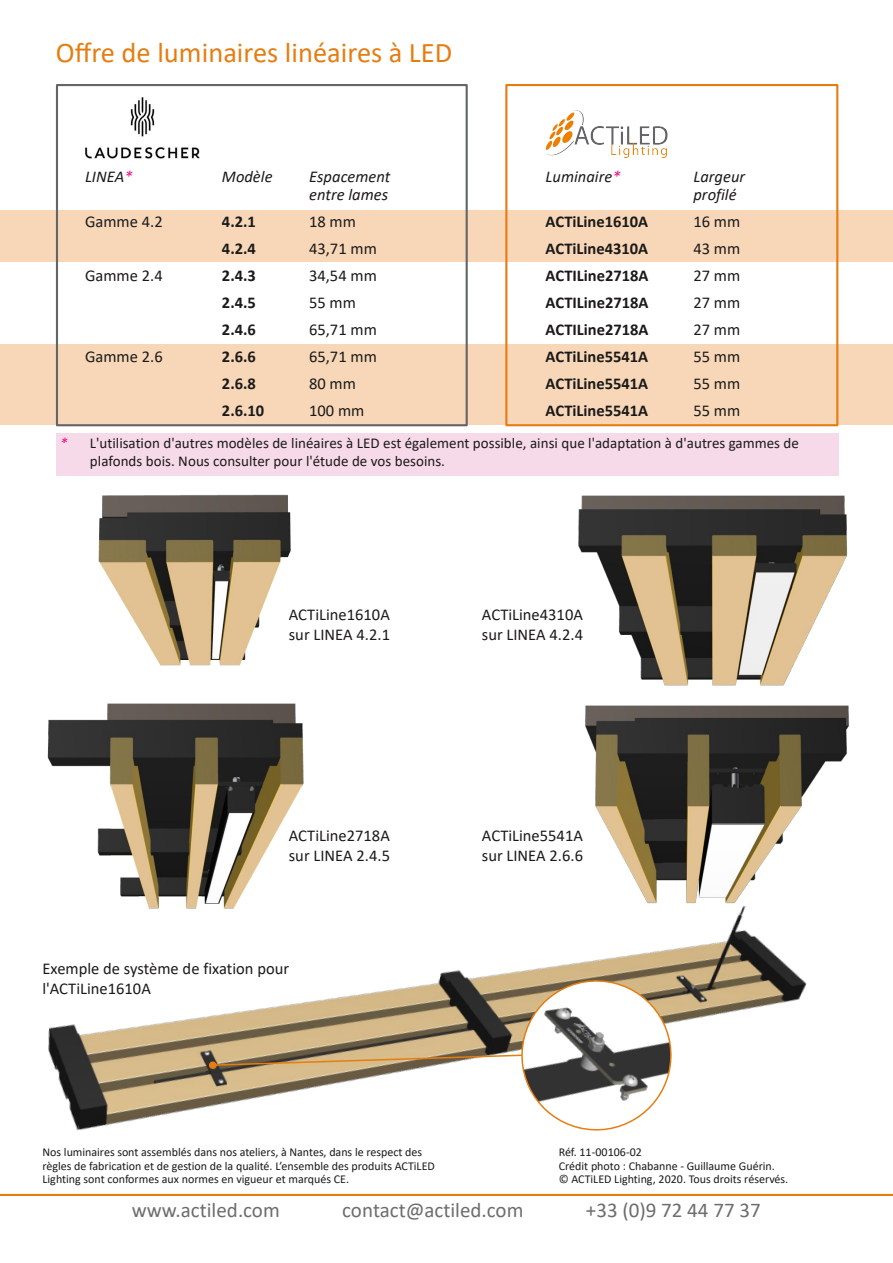
<style>
.page{position:relative;width:893px;height:1263px;background:#fff}
.page>*{position:absolute;margin:0;border:0;box-sizing:border-box;transform-origin:0 0}
.t1{font:28.5px "Calibri";color:#e57d11}
.t2{font:21px "Calibri";color:#6e6d6d}
.t3{font:16.5px/20.1px "Calibri";color:#1b1a19}
.t4{font:700 16.5px "Calibri";letter-spacing:.005em;color:#1b1a19}
.t5{font:italic 16.5px "Calibri";letter-spacing:.005em;color:#1b1a19}
.t6{font:15px/18px "Calibri";color:#1b1a19}
.t7{font:12px/13.5px "Calibri";color:#1b1a19}
.s1{color:#e61583}
.s2{font-style:italic;color:#e61583}
</style>
<div class="page">
<img style="left:17px;top:906px;width:816px;height:288px">
<img style="left:86px;top:97px;width:113px;height:62px">
<img style="left:585px;top:705px;width:265px;height:199px">
<div style="left:0;top:210px;width:893px;height:51px;background:#f7d7b8"></div>
<div style="left:0;top:344px;width:893px;height:81px;background:#f7d7b8"></div>
<hr style="left:0;top:1194px;width:893px;height:2px;background:#e57d11">
<img style="left:98px;top:494px;width:193px;height:172px">
<img style="left:578px;top:495px;width:270px;height:191px">
<img style="left:38px;top:703px;width:286px;height:213px">
<div style="left:56px;top:84px;width:412px;height:342px;border:2px solid #646567"></div>
<img style="left:545px;top:111px;width:123px;height:46px">
<div style="left:505px;top:84px;width:333px;height:342px;border:2px solid #e57d11"></div>
<svg style="left:211px;top:963px;width:477px;height:184px"></svg>
<div style="left:56px;top:434px;width:782px;height:42px;background:#f7dae9"></div>
<h1 class="t1" style="left:56px;top:41px;width:398px">Offre de luminaires linéaires à LED</h1>
<h3 class="t5" style="left:85px;top:169px;width:49px">LINEA<span class="s1">*</span></h3>
<h3 class="t5" style="left:222px;top:169px;width:52px">Modèle</h3>
<h3 class="t5" style="left:309px;top:169px;width:83px">Espacement</h3>
<h3 class="t5" style="left:546px;top:169px;width:76px">Luminaire<span class="s1">*</span></h3>
<h3 class="t5" style="left:693px;top:169px;width:53px">Largeur</h3>
<h3 class="t5" style="left:309px;top:187px;width:81px">entre lames</h3>
<h3 class="t5" style="left:693px;top:187px;width:45px">profilé</h3>
<h3 class="t3" style="left:85px;top:212px;width:79px">Gamme 4.2</h3>
<h3 class="t4" style="left:222px;top:214px;width:35px">4.2.1</h3>
<h3 class="t3" style="left:309px;top:212px;width:48px">18 mm</h3>
<h3 class="t4" style="left:546px;top:214px;width:104px">ACTiLine1610A</h3>
<h3 class="t3" style="left:693px;top:212px;width:48px">16 mm</h3>
<h3 class="t4" style="left:222px;top:241px;width:35px">4.2.4</h3>
<h3 class="t3" style="left:309px;top:239px;width:69px">43,71 mm</h3>
<h3 class="t4" style="left:546px;top:241px;width:104px">ACTiLine4310A</h3>
<h3 class="t3" style="left:693px;top:239px;width:48px">43 mm</h3>
<h3 class="t3" style="left:85px;top:266px;width:79px">Gamme 2.4</h3>
<h3 class="t4" style="left:222px;top:268px;width:35px">2.4.3</h3>
<h3 class="t3" style="left:309px;top:266px;width:69px">34,54 mm</h3>
<h3 class="t4" style="left:546px;top:268px;width:104px">ACTILine2718A</h3>
<h3 class="t3" style="left:693px;top:266px;width:48px">27 mm</h3>
<h3 class="t4" style="left:222px;top:295px;width:35px">2.4.5</h3>
<h3 class="t3" style="left:309px;top:293px;width:48px">55 mm</h3>
<h3 class="t4" style="left:546px;top:295px;width:104px">ACTILine2718A</h3>
<h3 class="t3" style="left:693px;top:293px;width:48px">27 mm</h3>
<h3 class="t4" style="left:222px;top:322px;width:35px">2.4.6</h3>
<h3 class="t3" style="left:309px;top:320px;width:69px">65,71 mm</h3>
<h3 class="t4" style="left:546px;top:322px;width:104px">ACTILine2718A</h3>
<h3 class="t3" style="left:693px;top:320px;width:48px">27 mm</h3>
<h3 class="t3" style="left:85px;top:347px;width:79px">Gamme 2.6</h3>
<h3 class="t4" style="left:222px;top:349px;width:35px">2.6.6</h3>
<h3 class="t3" style="left:309px;top:347px;width:69px">65,71 mm</h3>
<h3 class="t4" style="left:546px;top:349px;width:104px">ACTiLine5541A</h3>
<h3 class="t3" style="left:693px;top:347px;width:48px">55 mm</h3>
<h3 class="t4" style="left:222px;top:376px;width:35px">2.6.8</h3>
<h3 class="t3" style="left:309px;top:374px;width:48px">80 mm</h3>
<h3 class="t4" style="left:546px;top:376px;width:104px">ACTiLine5541A</h3>
<h3 class="t3" style="left:693px;top:374px;width:48px">55 mm</h3>
<h3 class="t4" style="left:222px;top:403px;width:44px">2.6.10</h3>
<h3 class="t3" style="left:309px;top:401px;width:57px">100 mm</h3>
<h3 class="t4" style="left:546px;top:403px;width:104px">ACTiLine5541A</h3>
<h3 class="t3" style="left:693px;top:401px;width:48px">55 mm</h3>
<p class="t6" style="left:90px;top:436px;width:711px;text-indent:-30px"><span class="s2">*</span> L'utilisation d'autres modèles de linéaires à LED est également possible, ainsi que l'adaptation à d'autres gammes de plafonds bois. Nous consulter pour l'étude de vos besoins.</p>
<h3 class="t3" style="left:289px;top:606px;width:103px">ACTiLine1610A sur LINEA 4.2.1</h3>
<h3 class="t3" style="left:482px;top:606px;width:103px">ACTiLine4310A sur LINEA 4.2.4</h3>
<h3 class="t3" style="left:289px;top:826px;width:103px">ACTiLine2718A sur LINEA 2.4.5</h3>
<h3 class="t3" style="left:43px;top:960px;width:248px">Exemple de système de fixation pour l'ACTiLine1610A</h3>
<h3 class="t3" style="left:482px;top:826px;width:103px">ACTiLine5541A sur LINEA 2.6.6</h3>
<p class="t7" style="left:43px;top:1147px;width:394px">Nos luminaires sont assemblés dans nos ateliers, à Nantes, dans le respect des règles de fabrication et de gestion de la qualité. L’ensemble des produits ACTiLED<br>Lighting sont conformes aux normes en vigueur et marqués CE.</p>
<p class="t7" style="left:559px;top:1147px;width:231px">Réf. 11‐00106‐02<br>Crédit photo : Chabanne ‐ Guillaume Guérin.<br>© ACTiLED Lighting, 2020. Tous droits réservés.</p>
<h2 class="t2" style="left:132px;top:1202px;width:150px">www.actiled.com</h2>
<h2 class="t2" style="left:342px;top:1202px;width:183px">contact@actiled.com</h2>
<h2 class="t2" style="left:586px;top:1202px;width:176px">+33 (0)9 72 44 77 37</h2>
</div>
